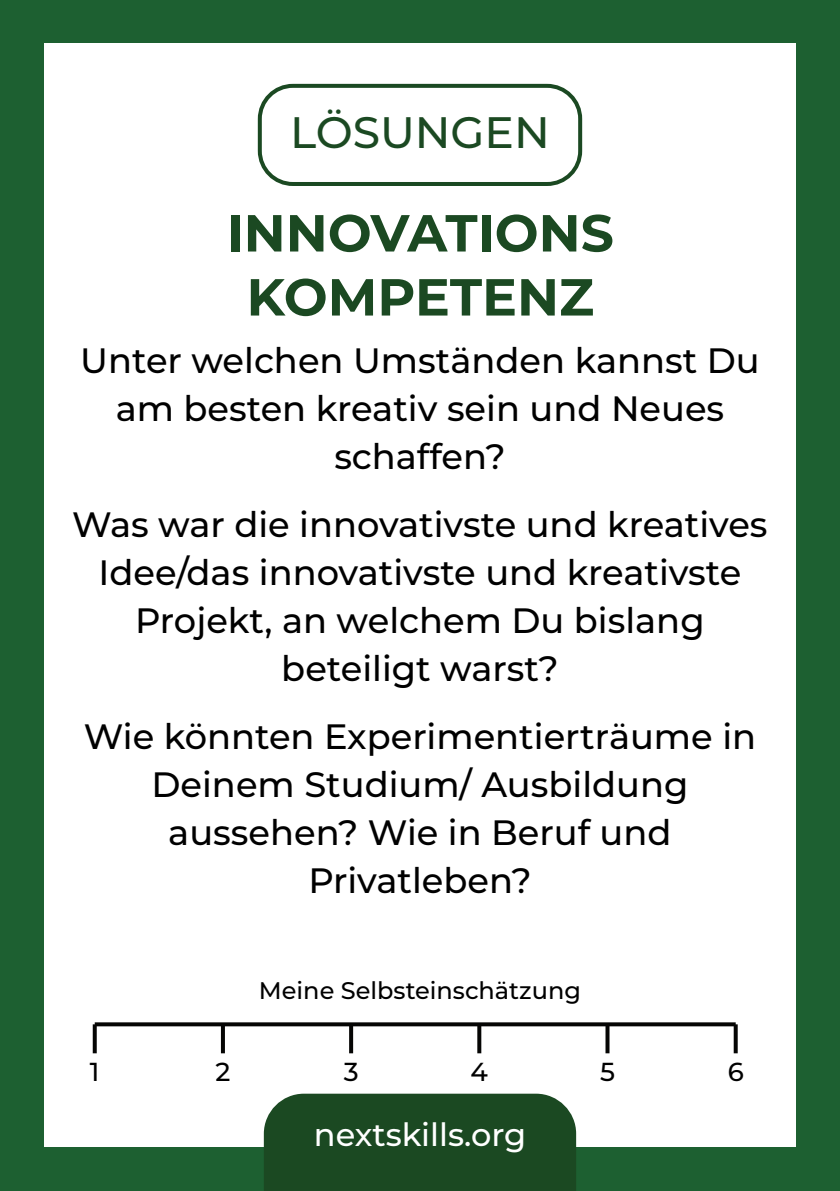
<style>
.page{position:relative;width:840px;height:1191px;background:#fff}
.page>*{position:absolute;margin:0;border:0;box-sizing:border-box;transform-origin:0 0}
.t1{font:700 52px/64px "Montserrat";color:#1b4922;text-align:center}
.t2{font:500 44px "Montserrat";color:#1b4922}
.t3{font:500 35.2px/48px "Montserrat";color:#000;text-align:center}
.t4{font:500 32px "Montserrat";color:#fff}
.t5{font:500 26px "Montserrat";color:#000}
.t6{font:500 24px "Montserrat";color:#000}
</style>
<div class="page">
<div style="left:0;top:0;width:44px;height:1189px;background:#1d6031"></div>
<div style="left:796px;top:0;width:43px;height:1189px;background:#1d6031"></div>
<div style="left:0;top:0;width:839px;height:43px;background:#1d6031"></div>
<div style="left:0;top:1147px;width:839px;height:44px;background:#1d6031"></div>
<div style="left:258px;top:84px;width:324px;height:102px;border:4px solid #1b4922;border-radius:33px"></div>
<div style="left:264px;top:1093px;width:312px;height:98px;background:#1b4922"></div>
<svg style="left:95px;top:1022px;width:640px;height:4px;background:#1b1b1a"></svg>
<svg style="left:93px;top:1024px;width:4px;height:29px"></svg>
<svg style="left:221px;top:1024px;width:4px;height:29px"></svg>
<svg style="left:349px;top:1024px;width:4px;height:29px"></svg>
<svg style="left:477px;top:1024px;width:4px;height:29px"></svg>
<svg style="left:605px;top:1024px;width:4px;height:29px"></svg>
<svg style="left:733px;top:1024px;width:4px;height:29px"></svg>
<p class="t2" style="left:290px;top:101px;width:261px">LÖSUNGEN</p>
<h1 class="t1" style="left:226px;top:198px;width:388px">INNOVATIONS<br>KOMPETENZ</h1>
<p class="t3" style="left:80px;top:335px;width:680px">Unter welchen Umständen kannst Du am besten kreativ sein und Neues schaffen?</p>
<p class="t3" style="left:72px;top:499px;width:696px">Was war die innovativste und kreatives<br>Idee/das innovativste und kreativste<br>Projekt, an welchem Du bislang beteiligt warst?</p>
<p class="t3" style="left:84px;top:711px;width:673px">Wie könnten Experimentierträume in<br>Deinem Studium/ Ausbildung aussehen? Wie in Beruf und<br>Privatleben?</p>
<p class="t6" style="left:259px;top:973px;width:323px">Meine Selbsteinschätzung</p>
<p class="t5" style="left:90px;top:1053px;width:11px">1</p>
<p class="t5" style="left:215px;top:1053px;width:16px">2</p>
<p class="t5" style="left:343px;top:1053px;width:16px">3</p>
<p class="t5" style="left:470px;top:1053px;width:19px">4</p>
<p class="t5" style="left:599px;top:1053px;width:16px">5</p>
<p class="t5" style="left:727px;top:1053px;width:18px">6</p>
<p class="t4" style="left:313px;top:1112px;width:214px">nextskills.org</p>
</div>
